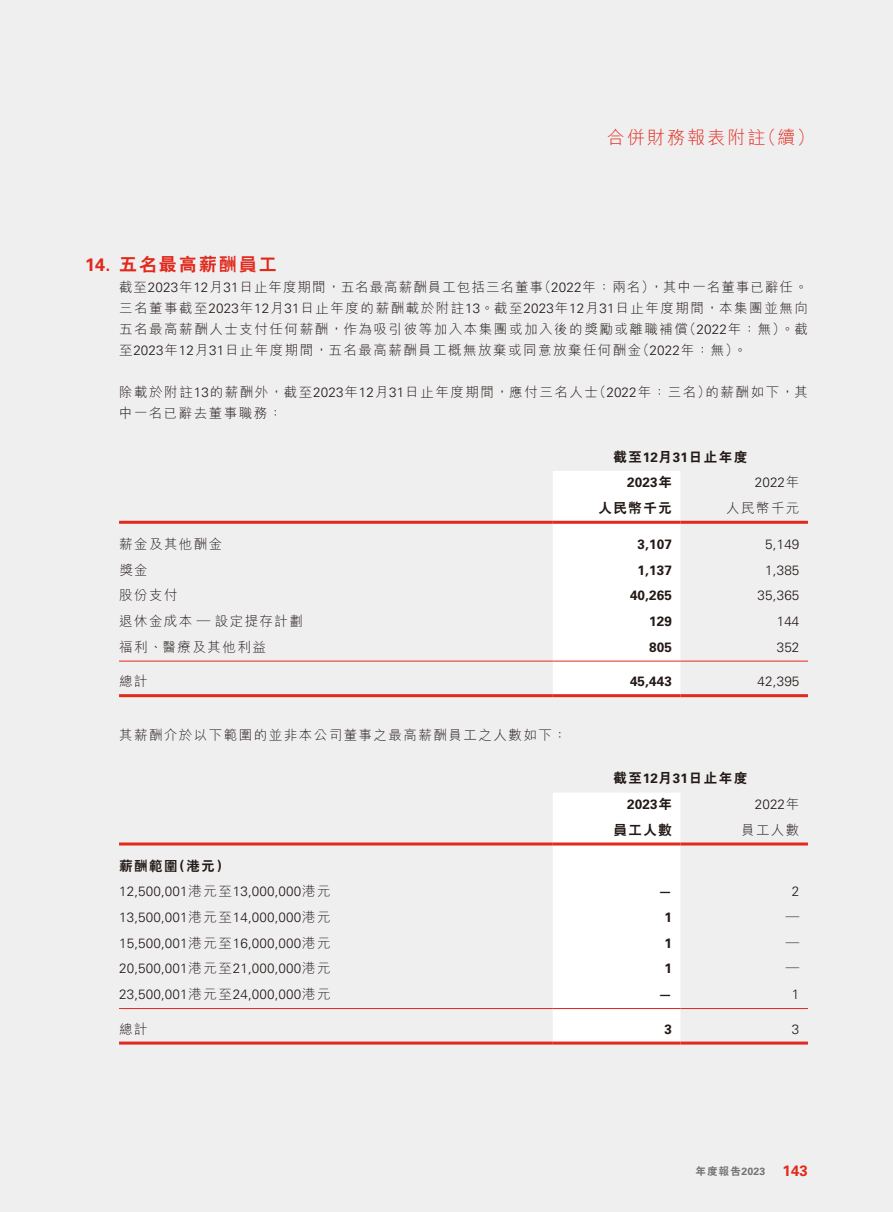
<style>
.page{position:relative;width:893px;height:1212px;background:#efeff0}
.page>*{position:absolute;margin:0;border:0;box-sizing:border-box;transform-origin:0 0}
.t1{font:300 18px "M Hei HK";letter-spacing:.115em;color:#e2291c}
.t2{font:800 18px "C Hei 2 HK";letter-spacing:.11em;color:#e2291c}
.t3{font:300 13.5px/21px "M Hei HK";letter-spacing:.11em;color:#231916;text-align:justify}
.t4{font:300 13.5px "Univers";letter-spacing:.01em;color:#231916}
.t5{font:700 13.5px "Univers";letter-spacing:.01em;color:#231916}
.t6{font:800 13.5px "C Hei 2 HK";letter-spacing:.11em;color:#231916}
.t7{font:800 10.5px "C Hei 2 HK";color:#727272}
.s1{font-family:"Univers";font-weight:700}
.s2{font-family:"Univers"}
.s3{font-family:"C Hei 2 HK";font-weight:800}
.s4{font-family:"M Hei HK"}
.s5{font-family:"Univers";font-weight:700;font-size:15px;color:#e2291c}
</style>
<div class="page">
<div style="left:553px;top:471px;width:127px;height:223px;background:#fff"></div>
<hr style="left:119px;top:521px;width:434px;height:3px;background:#e2291c">
<hr style="left:553px;top:521px;width:127px;height:3px;background:#e2291c">
<hr style="left:680px;top:521px;width:128px;height:3px;background:#e2291c">
<hr style="left:119px;top:694px;width:434px;height:3px;background:#e2291c">
<hr style="left:553px;top:694px;width:127px;height:3px;background:#e2291c">
<hr style="left:680px;top:694px;width:128px;height:3px;background:#e2291c">
<hr style="left:119px;top:661px;width:434px;height:1px;background:#e2291c">
<hr style="left:553px;top:661px;width:127px;height:1px;background:#e2291c">
<hr style="left:680px;top:661px;width:128px;height:1px;background:#e2291c">
<div style="left:553px;top:793px;width:127px;height:248px;background:#fff"></div>
<hr style="left:119px;top:842px;width:434px;height:3px;background:#e2291c">
<hr style="left:553px;top:842px;width:127px;height:3px;background:#e2291c">
<hr style="left:680px;top:842px;width:128px;height:3px;background:#e2291c">
<hr style="left:119px;top:1041px;width:434px;height:3px;background:#e2291c">
<hr style="left:553px;top:1041px;width:127px;height:3px;background:#e2291c">
<hr style="left:680px;top:1041px;width:128px;height:3px;background:#e2291c">
<hr style="left:119px;top:1008px;width:434px;height:1px;background:#e2291c">
<hr style="left:553px;top:1008px;width:127px;height:1px;background:#e2291c">
<hr style="left:680px;top:1008px;width:128px;height:1px;background:#e2291c">
<h1 class="t1" style="left:607px;top:128px;width:209px">合併財務報表附註（續）</h1>
<h1 class="t2" style="left:85px;top:255px;width:193px"><span class="s1">14.</span> 五名最高薪酬員工</h1>
<p class="t3" style="left:119px;top:277px;width:690px">截至<span class="s2">2023</span>年<span class="s2">12</span>月<span class="s2">31</span>日止年度期間，五名最高薪酬員工包括三名董事（<span class="s2">2022</span>年：兩名），其中一名董事已辭任。三名董事截至<span class="s2">2023</span>年<span class="s2">12</span>月<span class="s2">31</span>日止年度的薪酬載於附註<span class="s2">13</span>。截至<span class="s2">2023</span>年<span class="s2">12</span>月<span class="s2">31</span>日止年度期間，本集團並無向五名最高薪酬人士支付任何薪酬，作為吸引彼等加入本集團或加入後的獎勵或離職補償（<span class="s2">2022</span>年：無）。截至<span class="s2">2023</span>年<span class="s2">12</span>月<span class="s2">31</span>日止年度期間，五名最高薪酬員工概無放棄或同意放棄任何酬金（<span class="s2">2022</span>年：無）。</p>
<p class="t3" style="left:119px;top:382px;width:690px">除載於附註<span class="s2">13</span>的薪酬外，截至<span class="s2">2023</span>年<span class="s2">12</span>月<span class="s2">31</span>日止年度期間，應付三名人士（<span class="s2">2022</span>年：三名）的薪酬如下，其中一名已辭去董事職務：</p>
<p class="t6" style="left:613px;top:450px;width:135px">截至<span class="s1">12</span>月<span class="s1">31</span>日止年度</p>
<p class="t5" style="left:627px;top:474px;width:46px">2023<span class="s3">年</span></p>
<p class="t4" style="left:755px;top:474px;width:46px">2022<span class="s4">年</span></p>
<p class="t6" style="left:598px;top:501px;width:75px">人民幣千元</p>
<p class="t3" style="left:726px;top:497px;width:75px">人民幣千元</p>
<p class="t3" style="left:119px;top:533px;width:105px">薪金及其他酬金</p>
<p class="t5" style="left:638px;top:536px;width:36px">3,107</p>
<p class="t4" style="left:765px;top:536px;width:36px">5,149</p>
<p class="t3" style="left:119px;top:559px;width:30px">獎金</p>
<p class="t5" style="left:638px;top:562px;width:36px">1,137</p>
<p class="t4" style="left:765px;top:562px;width:36px">1,385</p>
<p class="t3" style="left:119px;top:585px;width:60px">股份支付</p>
<p class="t5" style="left:630px;top:588px;width:43px">40,265</p>
<p class="t4" style="left:758px;top:587px;width:43px">35,365</p>
<p class="t3" style="left:119px;top:610px;width:185px">退休金成本 — 設定提存計劃</p>
<p class="t5" style="left:649px;top:613px;width:24px">129</p>
<p class="t4" style="left:777px;top:613px;width:24px">144</p>
<p class="t3" style="left:119px;top:636px;width:148px">福利、醫療及其他利益</p>
<p class="t5" style="left:649px;top:639px;width:24px">805</p>
<p class="t4" style="left:777px;top:639px;width:24px">352</p>
<p class="t3" style="left:119px;top:671px;width:30px">總計</p>
<p class="t5" style="left:630px;top:674px;width:43px">45,443</p>
<p class="t4" style="left:758px;top:673px;width:43px">42,395</p>
<p class="t3" style="left:119px;top:724px;width:449px">其薪酬介於以下範圍的並非本公司董事之最高薪酬員工之人數如下：</p>
<p class="t6" style="left:613px;top:771px;width:135px">截至<span class="s1">12</span>月<span class="s1">31</span>日止年度</p>
<p class="t5" style="left:627px;top:796px;width:46px">2023<span class="s3">年</span></p>
<p class="t4" style="left:755px;top:796px;width:46px">2022<span class="s4">年</span></p>
<p class="t6" style="left:613px;top:823px;width:60px">員工人數</p>
<p class="t3" style="left:741px;top:819px;width:60px">員工人數</p>
<p class="t6" style="left:119px;top:859px;width:112px">薪酬範圍（港元）</p>
<p class="t4" style="left:119px;top:883px;width:213px">12,500,001<span class="s4">港元至</span>13,000,000<span class="s4">港元</span></p>
<p class="t5" style="left:658px;top:883px;width:15px">—</p>
<p class="t4" style="left:792px;top:883px;width:9px">2</p>
<p class="t4" style="left:119px;top:909px;width:213px">13,500,001<span class="s4">港元至</span>14,000,000<span class="s4">港元</span></p>
<p class="t5" style="left:664px;top:909px;width:9px">1</p>
<p class="t3" style="left:786px;top:906px;width:15px">—</p>
<p class="t4" style="left:119px;top:935px;width:213px">15,500,001<span class="s4">港元至</span>16,000,000<span class="s4">港元</span></p>
<p class="t5" style="left:664px;top:935px;width:9px">1</p>
<p class="t3" style="left:786px;top:932px;width:15px">—</p>
<p class="t4" style="left:119px;top:960px;width:213px">20,500,001<span class="s4">港元至</span>21,000,000<span class="s4">港元</span></p>
<p class="t5" style="left:664px;top:960px;width:9px">1</p>
<p class="t3" style="left:786px;top:958px;width:15px">—</p>
<p class="t4" style="left:119px;top:986px;width:213px">23,500,001<span class="s4">港元至</span>24,000,000<span class="s4">港元</span></p>
<p class="t5" style="left:658px;top:986px;width:15px">—</p>
<p class="t4" style="left:792px;top:986px;width:9px">1</p>
<p class="t3" style="left:119px;top:1018px;width:30px">總計</p>
<p class="t5" style="left:664px;top:1021px;width:9px">3</p>
<p class="t4" style="left:792px;top:1021px;width:9px">3</p>
<p class="t7" style="left:695px;top:1165px;width:114px">年度報告<span class="s1">2023</span> <span class="s5">143</span></p>
</div>
